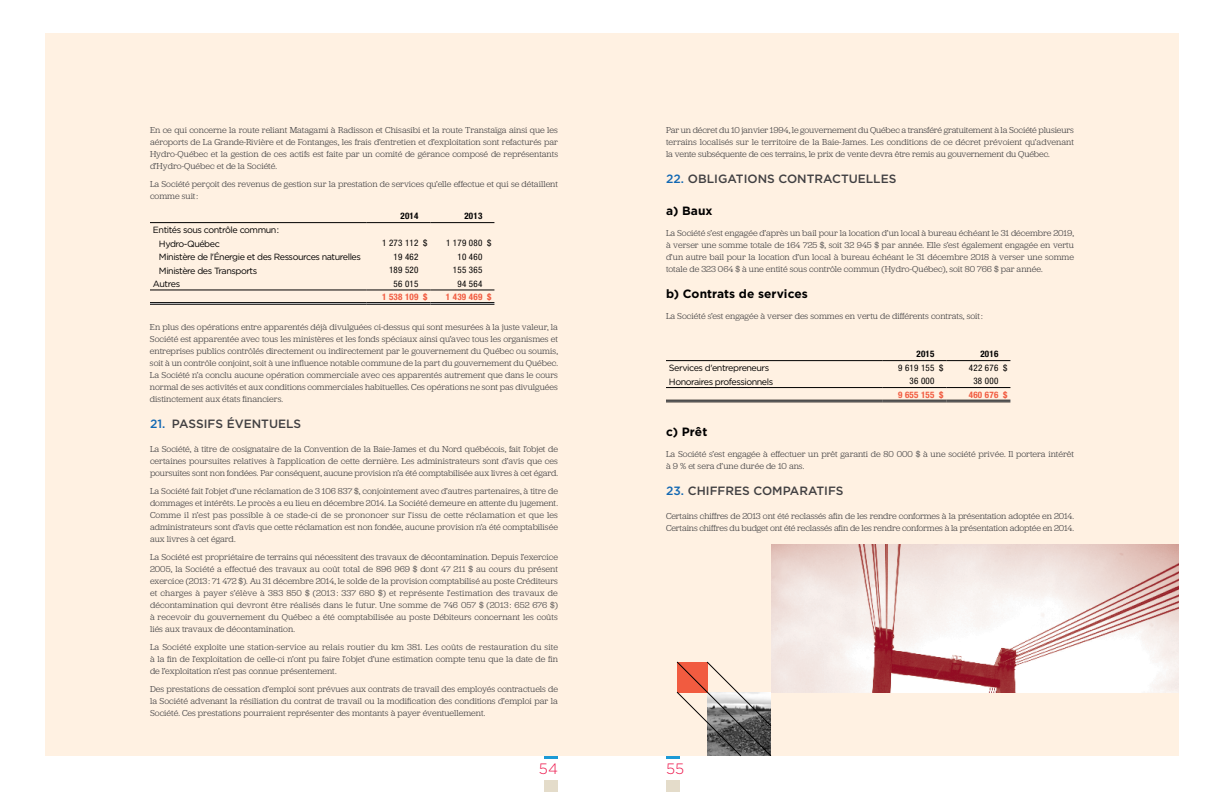
<style>
.page{position:relative;width:1224px;height:792px;background:#fff}
.page>*{position:absolute;margin:0;border:0;box-sizing:border-box;transform-origin:0 0}
.t1{font:300 15px "Gotham HTF";color:#ed174c}
.t2{font:500 12px "Gotham HTF";color:#414042}
.t3{font:700 12px "Gotham HTF";letter-spacing:.005em;color:#000}
.t4{font:300 9px/12px "Jubilat";letter-spacing:-.005em;color:#414042;text-align:justify}
.t5{font:9px/13.5px "Gotham HTF";letter-spacing:-.05em;color:#000}
.t6{font:condensed 9px "Helvetica Neue";letter-spacing:.025em;color:#000}
.t7{font:700 condensed 9px "Helvetica Neue";letter-spacing:.025em;color:#f15b40}
.t8{font:700 condensed 9px "Helvetica Neue";letter-spacing:.025em;color:#000}
.s1{color:#1268b3}
</style>
<div class="page">
<div style="left:544px;top:780px;width:14px;height:12px;background:#e4dcca"></div>
<div style="left:666px;top:780px;width:14px;height:12px;background:#e4dcca"></div>
<hr style="left:544px;top:756px;width:14px;height:3px;background:#1c9ad6">
<hr style="left:666px;top:756px;width:14px;height:3px;background:#1c9ad6">
<div style="left:45px;top:33px;width:1134px;height:723px;background:#fff1e2"></div>
<img style="left:771px;top:544px;width:408px;height:148px">
<svg style="left:677px;top:662px;width:94px;height:94px"></svg>
<hr style="left:150px;top:302px;width:217px;height:2px;background:#fff">
<hr style="left:367px;top:302px;width:64px;height:2px;background:#fff">
<hr style="left:431px;top:302px;width:63px;height:2px;background:#fff">
<hr style="left:150px;top:222px;width:217px;height:1px;background:#000">
<hr style="left:367px;top:222px;width:64px;height:1px;background:#000">
<hr style="left:431px;top:222px;width:63px;height:1px;background:#000">
<hr style="left:150px;top:290px;width:217px;height:1px;background:#000">
<hr style="left:367px;top:290px;width:64px;height:1px;background:#000">
<hr style="left:431px;top:290px;width:63px;height:1px;background:#000">
<hr style="left:150px;top:302px;width:217px;height:1px;background:#000">
<hr style="left:150px;top:304px;width:217px;height:1px;background:#000">
<hr style="left:367px;top:302px;width:64px;height:1px;background:#000">
<hr style="left:367px;top:304px;width:64px;height:1px;background:#000">
<hr style="left:431px;top:302px;width:63px;height:1px;background:#000">
<hr style="left:431px;top:304px;width:63px;height:1px;background:#000">
<hr style="left:666px;top:400px;width:217px;height:2px;background:#fff">
<hr style="left:883px;top:400px;width:64px;height:2px;background:#fff">
<hr style="left:947px;top:400px;width:63px;height:2px;background:#fff">
<hr style="left:666px;top:360px;width:217px;height:1px;background:#000">
<hr style="left:883px;top:360px;width:64px;height:1px;background:#000">
<hr style="left:947px;top:360px;width:63px;height:1px;background:#000">
<hr style="left:666px;top:387px;width:217px;height:1px;background:#000">
<hr style="left:883px;top:387px;width:64px;height:1px;background:#000">
<hr style="left:947px;top:387px;width:63px;height:1px;background:#000">
<hr style="left:666px;top:400px;width:217px;height:1px;background:#000">
<hr style="left:666px;top:402px;width:217px;height:1px;background:#000">
<hr style="left:883px;top:400px;width:64px;height:1px;background:#000">
<hr style="left:883px;top:402px;width:64px;height:1px;background:#000">
<hr style="left:947px;top:400px;width:63px;height:1px;background:#000">
<hr style="left:947px;top:402px;width:63px;height:1px;background:#000">
<p class="t4" style="left:150px;top:124px;width:410px">En ce qui concerne la route reliant Matagami à Radisson et Chisasibi et la route Transtaïga ainsi que les aéroports de La Grande-Rivière et de Fontanges, les frais d’entretien et d’exploitation sont refacturés par Hydro-Québec et la gestion de ces actifs est faite par un comité de gérance composé de représentants d’Hydro-Québec et de la Société.</p>
<p class="t4" style="left:150px;top:178px;width:410px">La Société perçoit des revenus de gestion sur la prestation de services qu’elle effectue et qui se détaillent comme suit:</p>
<p class="t8" style="left:401px;top:211px;width:19px">2014</p>
<p class="t8" style="left:464px;top:211px;width:19px">2013</p>
<p class="t5" style="left:159px;top:223px;width:121px;text-indent:-6px">Entités sous contrôle commun:<br>Hydro-Québec</p>
<p class="t6" style="left:382px;top:238px;width:47px">1 273 112 $</p>
<p class="t6" style="left:446px;top:238px;width:47px">1 179 080 $</p>
<p class="t5" style="left:159px;top:250px;width:204px">Ministère de l'Énergie et des Ressources naturelles</p>
<p class="t6" style="left:394px;top:251px;width:26px">19 462</p>
<p class="t6" style="left:457px;top:251px;width:26px">10 460</p>
<p class="t5" style="left:159px;top:263px;width:100px">Ministère des Transports</p>
<p class="t6" style="left:389px;top:265px;width:31px">189 520</p>
<p class="t6" style="left:453px;top:265px;width:31px">155 365</p>
<p class="t5" style="left:153px;top:277px;width:29px">Autres</p>
<p class="t6" style="left:394px;top:278px;width:26px">56 015</p>
<p class="t6" style="left:457px;top:278px;width:26px">94 564</p>
<p class="t7" style="left:382px;top:291px;width:47px">1 538 109 $</p>
<p class="t7" style="left:446px;top:291px;width:47px">1 439 469 $</p>
<p class="t4" style="left:150px;top:322px;width:410px">En plus des opérations entre apparentés déjà divulguées ci-dessus qui sont mesurées à la juste valeur, la Société est apparentée avec tous les ministères et les fonds spéciaux ainsi qu’avec tous les organismes et entreprises publics contrôlés directement ou indirectement par le gouvernement du Québec ou soumis, soit à un contrôle conjoint, soit à une influence notable commune de la part du gouvernement du Québec.<br>La Société n’a conclu aucune opération commerciale avec ces apparentés autrement que dans le cours normal de ses activités et aux conditions commerciales habituelles. Ces opérations ne sont pas divulguées distinctement aux états financiers.</p>
<h2 class="t2" style="left:150px;top:417px;width:153px"><span class="s1">21.</span> PASSIFS ÉVENTUELS</h2>
<p class="t4" style="left:150px;top:444px;width:410px">La Société, à titre de cosignataire de la Convention de la Baie-James et du Nord québécois, fait l’objet de certaines poursuites relatives à l’application de cette dernière. Les administrateurs sont d’avis que ces poursuites sont non fondées. Par conséquent, aucune provision n’a été comptabilisée aux livres à cet égard.</p>
<p class="t4" style="left:150px;top:486px;width:410px">La Société fait l’objet d’une réclamation de 3 106 837 $, conjointement avec d’autres partenaires, à titre de dommages et intérêts. Le procès a eu lieu en décembre 2014. La Société demeure en attente du jugement.<br>Comme il n’est pas possible à ce stade-ci de se prononcer sur l’issu de cette réclamation et que les administrateurs sont d’avis que cette réclamation est non fondée, aucune provision n’a été comptabilisée aux livres à cet égard.</p>
<p class="t4" style="left:150px;top:552px;width:410px">La Société est propriétaire de terrains qui nécessitent des travaux de décontamination. Depuis l’exercice 2005, la Société a effectué des travaux au coût total de 896 969 $ dont 47 211 $ au cours du présent exercice (2013: 71 472 $). Au 31 décembre 2014, le solde de la provision comptabilisé au poste Créditeurs et charges à payer s’élève à 383 850 $ (2013 : 337 680 $) et représente l’estimation des travaux de décontamination qui devront être réalisés dans le futur. Une somme de 746 057 $ (2013 : 652 676 $) à recevoir du gouvernement du Québec a été comptabilisée au poste Débiteurs concernant les coûts liés aux travaux de décontamination.</p>
<p class="t4" style="left:150px;top:642px;width:410px">La Société exploite une station-service au relais routier du km 381. Les coûts de restauration du site à la fin de l’exploitation de celle-ci n’ont pu faire l’objet d’une estimation compte tenu que la date de fin de l’exploitation n’est pas connue présentement.</p>
<p class="t4" style="left:150px;top:684px;width:410px">Des prestations de cessation d’emploi sont prévues aux contrats de travail des employés contractuels de la Société advenant la résiliation du contrat de travail ou la modification des conditions d’emploi par la Société. Ces prestations pourraient représenter des montants à payer éventuellement.</p>
<p class="t4" style="left:666px;top:124px;width:410px">Par un décret du 10 janvier 1994, le gouvernement du Québec a transféré gratuitement à la Société plusieurs terrains localisés sur le territoire de la Baie-James. Les conditions de ce décret prévoient qu’advenant la vente subséquente de ces terrains, le prix de vente devra être remis au gouvernement du Québec.</p>
<h2 class="t2" style="left:666px;top:172px;width:232px"><span class="s1">22.</span> OBLIGATIONS CONTRACTUELLES</h2>
<h2 class="t3" style="left:666px;top:204px;width:48px">a) Baux</h2>
<p class="t4" style="left:666px;top:227px;width:410px">La Société s’est engagée d’après un bail pour la location d’un local à bureau échéant le 31 décembre 2019, à verser une somme totale de 164 725 $, soit 32 945 $ par année. Elle s’est également engagée en vertu d’un autre bail pour la location d’un local à bureau échéant le 31 décembre 2018 à verser une somme totale de 323 064 $ à une entité sous contrôle commun (Hydro-Québec), soit 80 766 $ par année.</p>
<h2 class="t3" style="left:666px;top:287px;width:143px">b) Contrats de services</h2>
<p class="t4" style="left:666px;top:310px;width:318px">La Société s’est engagée à verser des sommes en vertu de différents contrats, soit:</p>
<p class="t8" style="left:917px;top:349px;width:19px">2015</p>
<p class="t8" style="left:980px;top:349px;width:19px">2016</p>
<p class="t5" style="left:669px;top:361px;width:102px">Services d'entrepreneurs</p>
<p class="t6" style="left:898px;top:362px;width:47px">9 619 155 $</p>
<p class="t6" style="left:969px;top:362px;width:40px">422 676 $</p>
<p class="t5" style="left:669px;top:374px;width:106px">Honoraires professionnels</p>
<p class="t6" style="left:910px;top:376px;width:26px">36 000</p>
<p class="t6" style="left:973px;top:376px;width:26px">38 000</p>
<p class="t7" style="left:898px;top:389px;width:47px">9 655 155 $</p>
<p class="t7" style="left:969px;top:389px;width:40px">460 676 $</p>
<h2 class="t3" style="left:666px;top:425px;width:43px">c) Prêt</h2>
<p class="t4" style="left:666px;top:448px;width:409px">La Société s’est engagée à effectuer un prêt garanti de 80 000 $ à une société privée. Il portera intérêt à 9 % et sera d’une durée de 10 ans.</p>
<h2 class="t2" style="left:666px;top:484px;width:179px"><span class="s1">23.</span> CHIFFRES COMPARATIFS</h2>
<p class="t4" style="left:666px;top:510px;width:410px">Certains chiffres de 2013 ont été reclassés afin de les rendre conformes à la présentation adoptée en 2014.<br>Certains chiffres du budget ont été reclassés afin de les rendre conformes à la présentation adoptée en 2014.</p>
<h1 class="t1" style="left:539px;top:761px;width:21px">54</h1>
<h1 class="t1" style="left:666px;top:761px;width:20px">55</h1>
</div>
